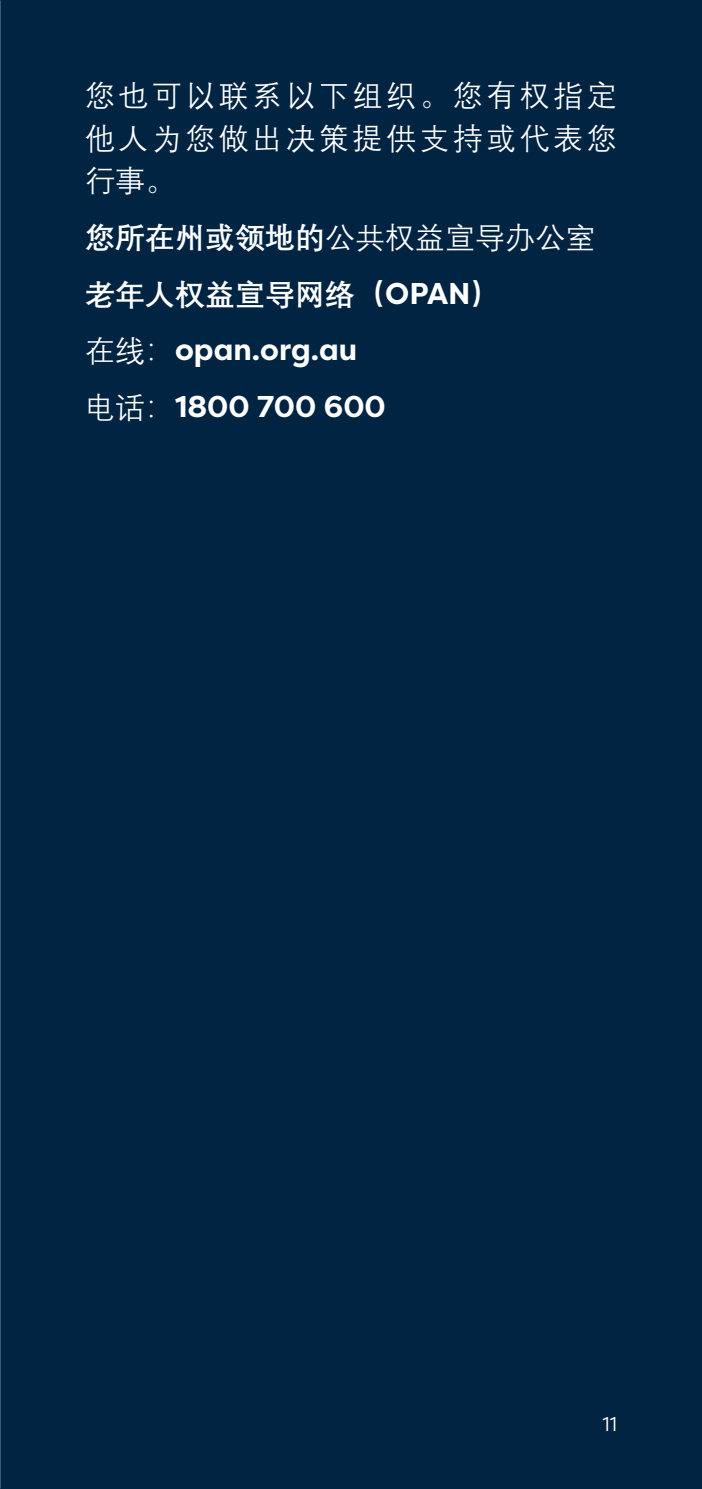
<style>
.page{position:relative;width:702px;height:1489px;background:#fff}
.page>*{position:absolute;margin:0;border:0;box-sizing:border-box;transform-origin:0 0}
.BODY_WHITE{font:30px/42.5px "Deng Xian";letter-spacing:.115em;color:#fff;text-align:justify}
.BODY_WHITE-2{font:700 30px "Filson Pro";color:#fff}
.BODY_WHITE-3{font:30px "Deng Xian";color:#fff}
.BODY_WHITE-4{font:700 30px "Deng Xian";color:#fff}
.t1{font:20px "Filson Pro";color:#fff}
.s1{font-weight:700}
.s2{font-family:"Filson Pro"}
.s3{font-family:"Deng Xian";font-weight:400}
</style>
<div class="page">
<div style="left:0;top:0;width:702px;height:1488px;background:#002442"></div>
<img style="left:0;top:0;width:1px;height:1488px">
<p class="BODY_WHITE" style="left:85px;top:73px;width:533px">您也可以联系以下组织。您有权指定他人为您做出决策提供支持或代表您行事。</p>
<p class="BODY_WHITE-3" style="left:85px;top:218px;width:511px"><span class="s1">您所在州或领地的</span>公共权益宣导办公室</p>
<p class="BODY_WHITE-4" style="left:85px;top:274px;width:417px">老年人权益宣导网络（<span class="s2">OPAN</span>）</p>
<p class="BODY_WHITE-2" style="left:85px;top:331px;width:274px"><span class="s3">在线：</span>opan.org.au</p>
<p class="BODY_WHITE-2" style="left:85px;top:387px;width:302px"><span class="s3">电话：</span>1800 700 600</p>
<p class="t1" style="left:602px;top:1410px;width:16px">11</p>
</div>
